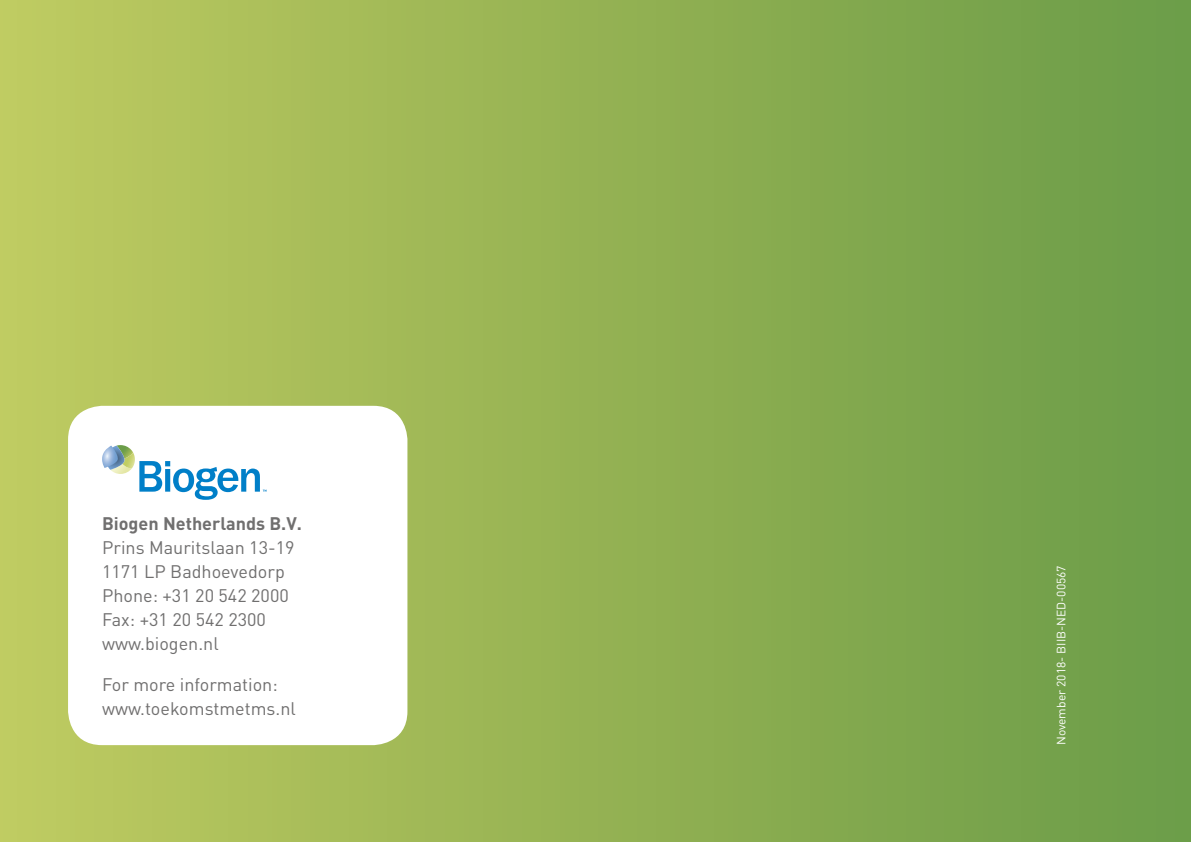
<style>
.page{position:relative;width:1191px;height:842px;background:#fff}
.page>*{position:absolute;margin:0;border:0;box-sizing:border-box;transform-origin:0 0}
.t1{font:18px/24px "DIN Pro";color:#706f6f}
.t2{font:700 18px "DIN Pro";color:#706f6f}
.t3{font:12px "DIN Pro";color:#fff}
</style>
<div class="page">
<div style="left:0;top:0;width:1191px;height:842px;background:linear-gradient(to right,#bfca60,#6a9b47)"></div>
<div style="left:68px;top:406px;width:339px;height:339px;background:#fff;border-radius:34px"></div>
<svg style="left:102px;top:445px;width:164px;height:55px"></svg>
<p class="t2" style="left:102px;top:512px;width:201px">Biogen Netherlands B.V.</p>
<p class="t1" style="left:102px;top:535px;width:194px">Prins Mauritslaan 13-19<br>1171 LP Badhoevedorp<br>Phone: +31 20 542 2000<br>Fax: +31 20 542 2300 www.biogen.nl</p>
<p class="t1" style="left:102px;top:672px;width:195px">For more information: www.toekomstmetms.nl</p>
<p class="t3" style="left:1053px;top:745px;width:181px;rotate:-90deg">November 2018- BIIB-NED-00567</p>
</div>
